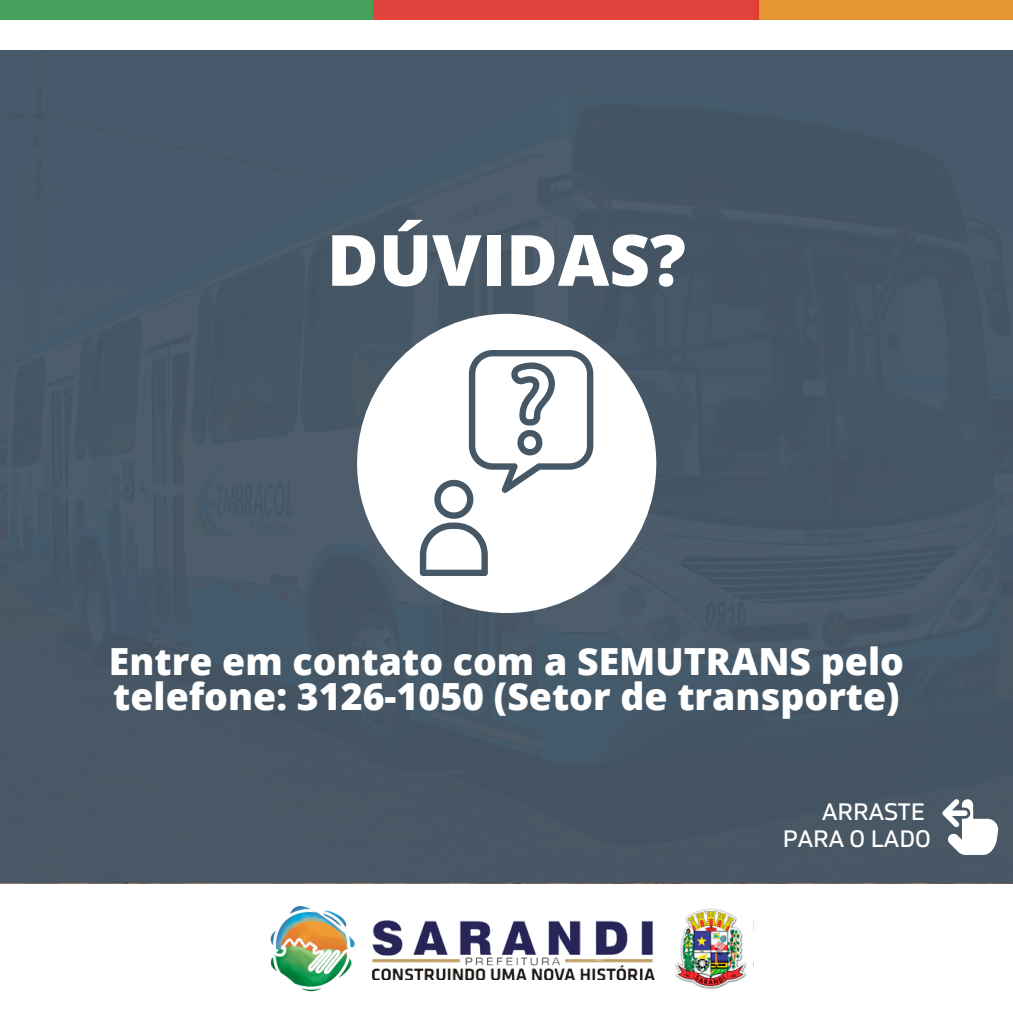
<style>
.page{position:relative;width:1013px;height:1013px;background:#fff}
.page>*{position:absolute;margin:0;border:0;box-sizing:border-box;transform-origin:0 0}
.t1{font:800 70.75px "Open Sans";color:#fff}
.t2{font:800 37.38px/35.2px "Open Sans";color:#fff}
.t3{font:23.75px "Gilam";color:#fff}
</style>
<div class="page">
<img style="left:675px;top:909px;width:72px;height:80px">
<img style="left:270px;top:906px;width:86px;height:86px">
<img style="left:372px;top:920px;width:282px;height:59px">
<div style="left:0;top:50px;width:1012px;height:833px;background:#465766"></div>
<div style="left:0;top:0;width:372px;height:20px;background:#45a15b"></div>
<div style="left:373px;top:0;width:386px;height:20px;background:#e2433e"></div>
<div style="left:759px;top:0;width:253px;height:20px;background:#e79436"></div>
<svg style="left:942px;top:799px;width:56px;height:56px"></svg>
<div style="left:357px;top:314px;width:299px;height:299px;background:#fff;border-radius:50%"></div>
<svg style="left:420px;top:350px;width:173px;height:226px"></svg>
<p class="t1" style="left:327px;top:210px;width:360px">DÚVIDAS?</p>
<p class="t2" style="left:109px;top:642px;width:796px">Entre em contato com a SEMUTRANS pelo telefone: 3126-1050 (Setor de transporte)</p>
<p class="t3" style="left:822px;top:797px;width:105px">ARRASTE</p>
<p class="t3" style="left:782px;top:824px;width:149px">PARA O LADO</p>
</div>
